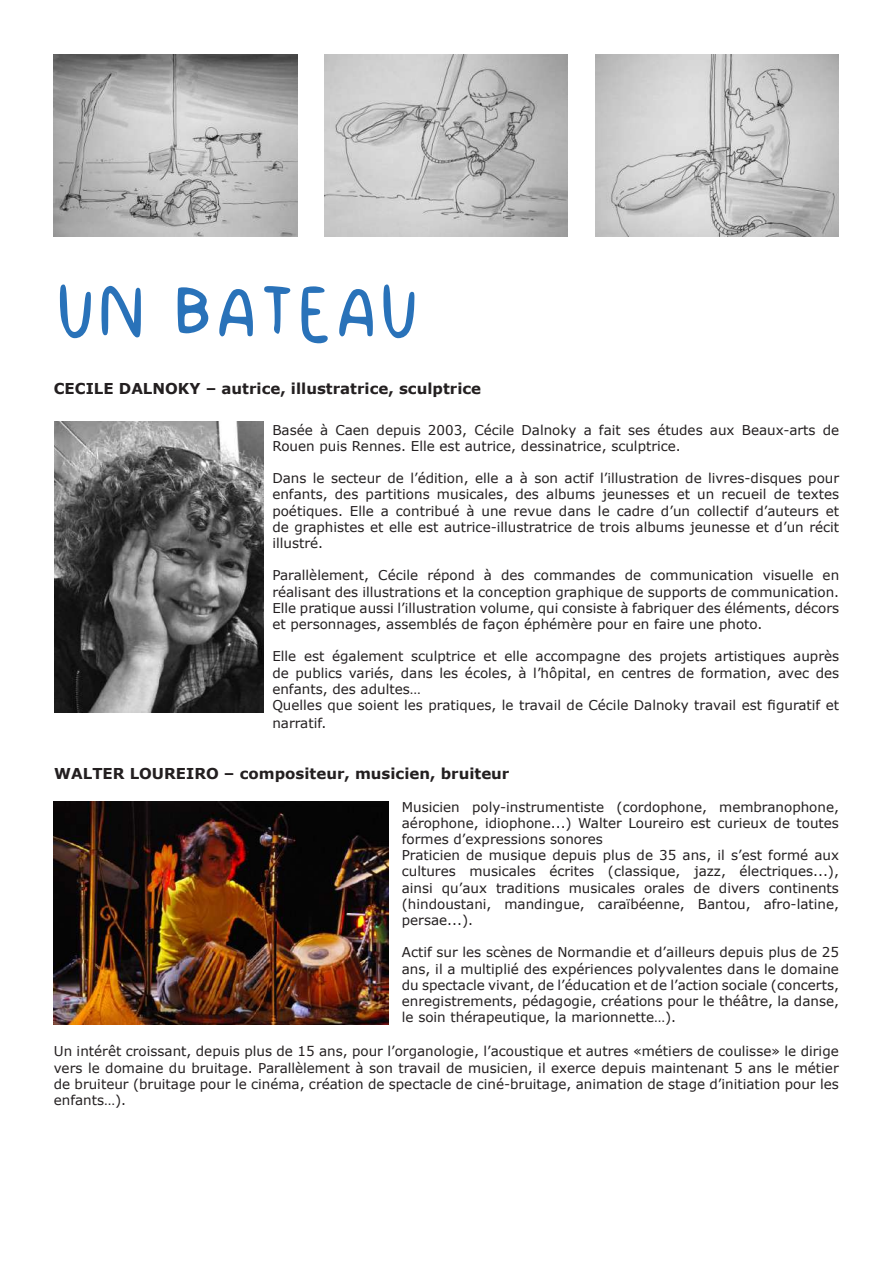
<style>
.page{position:relative;width:893px;height:1263px;background:#fff}
.page>*{position:absolute;margin:0;border:0;box-sizing:border-box;transform-origin:0 0}
.t1{font:105px "Handwriting";color:#2972b9}
.t2{font:700 15px "Verdana";color:#231f20}
.t3{font:13.5px/16.2px "Verdana";color:#231f20;text-align:justify}
</style>
<div class="page">
<img style="left:55px;top:421px;width:209px;height:292px">
<img style="left:54px;top:801px;width:335px;height:223px">
<img style="left:54px;top:54px;width:243px;height:183px">
<img style="left:324px;top:54px;width:244px;height:183px">
<img style="left:595px;top:54px;width:244px;height:183px">
<h1 class="t1" style="left:55px;top:254px;width:366px">UN BATEAU</h1>
<p class="t2" style="left:54px;top:378px;width:429px">CECILE DALNOKY – autrice, illustratrice, sculptrice</p>
<p class="t3" style="left:272px;top:421px;width:568px">Basée à Caen depuis 2003, Cécile Dalnoky a fait ses études aux Beaux-arts de<br>Rouen puis Rennes. Elle est autrice, dessinatrice, sculptrice.</p>
<p class="t3" style="left:272px;top:470px;width:568px">Dans le secteur de l’édition, elle a à son actif l’illustration de livres-disques pour enfants, des partitions musicales, des albums jeunesses et un recueil de textes poétiques. Elle a contribué à une revue dans le cadre d’un collectif d’auteurs et de graphistes et elle est autrice-illustratrice de trois albums jeunesse et d’un récit illustré.</p>
<p class="t3" style="left:272px;top:567px;width:568px">Parallèlement, Cécile répond à des commandes de communication visuelle en réalisant des illustrations et la conception graphique de supports de communication.<br>Elle pratique aussi l’illustration volume, qui consiste à fabriquer des éléments, décors et personnages, assemblés de façon éphémère pour en faire une photo.</p>
<p class="t3" style="left:272px;top:648px;width:568px;text-align:left">Elle est également sculptrice et elle accompagne des projets artistiques auprès de publics variés, dans les écoles, à l’hôpital, en centres de formation, avec des enfants, des adultes…<br>Quelles que soient les pratiques, le travail de Cécile Dalnoky travail est figuratif et</p>
<p class="t3" style="left:272px;top:715px;width:55px">narratif.</p>
<p class="t2" style="left:54px;top:763px;width:457px">WALTER LOUREIRO – compositeur, musicien, bruiteur</p>
<p class="t3" style="left:402px;top:798px;width:439px;text-align:left">Musicien poly-instrumentiste (cordophone, membranophone, aérophone, idiophone...) Walter Loureiro est curieux de toutes formes d’expressions sonores<br>Praticien de musique depuis plus de 35 ans, il s’est formé aux cultures musicales écrites (classique, jazz, électriques...), ainsi qu’aux traditions musicales orales de divers continents (hindoustani, mandingue, caraïbéenne, Bantou, afro-latine, persae...).</p>
<p class="t3" style="left:402px;top:944px;width:439px">Actif sur les scènes de Normandie et d’ailleurs depuis plus de 25 ans, il a multiplié des expériences polyvalentes dans le domaine du spectacle vivant, de l’éducation et de l’action sociale (concerts, enregistrements, pédagogie, créations pour le théâtre, la danse, le soin thérapeutique, la marionnette…).</p>
<p class="t3" style="left:54px;top:1043px;width:786px">Un intérêt croissant, depuis plus de 15 ans, pour l’organologie, l’acoustique et autres «métiers de coulisse» le dirige vers le domaine du bruitage. Parallèlement à son travail de musicien, il exerce depuis maintenant 5 ans le métier de bruiteur (bruitage pour le cinéma, création de spectacle de ciné-bruitage, animation de stage d’initiation pour les enfants…).</p>
</div>
